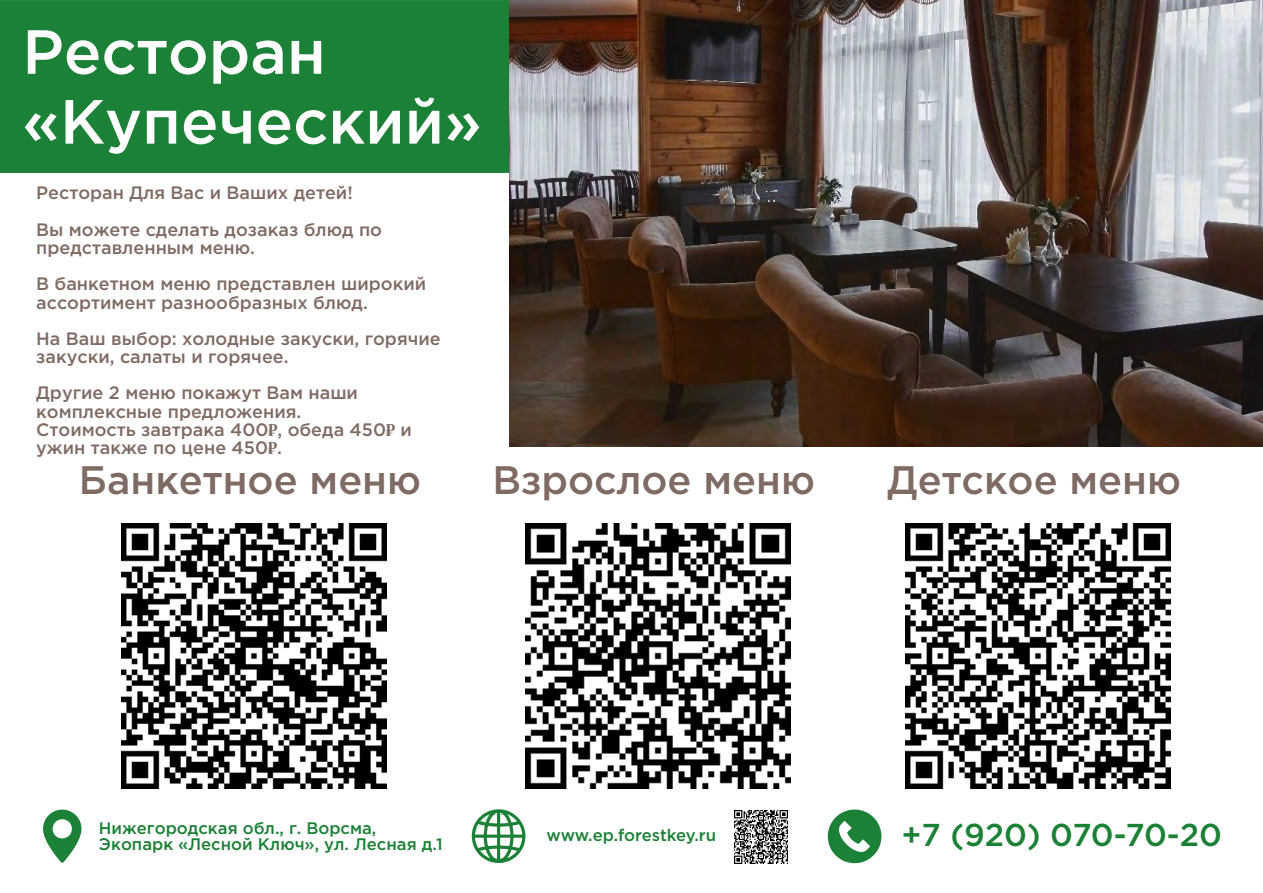
<style>
.page{position:relative;width:1263px;height:893px;background:#fff}
.page>*{position:absolute;margin:0;border:0;box-sizing:border-box;transform-origin:0 0}
.t1{font:500 62.25px/69.8px "Gotham Pro";color:#fff}
.t2{font:500 39.75px "Gotham Pro";color:#806b64}
.t3{font:500 31.65px "Gotham Pro";letter-spacing:-.015em;color:#1b8136}
.t4{font:500 18px/36.3px "Gotham Pro";color:#806b64}
.t5{font:500 16.65px/15.9px "Gotham Pro";color:#1b8136}
.s1{font-family:"Times New Roman";font-weight:700}
</style>
<div class="page">
<div style="left:0;top:0;width:509px;height:173px;background:#1b8136"></div>
<img style="left:509px;top:0;width:754px;height:446px">
<svg style="left:43px;top:810px;width:39px;height:53px"></svg>
<svg style="left:472px;top:809px;width:53px;height:54px"></svg>
<svg style="left:828px;top:810px;width:53px;height:53px"></svg>
<img style="left:734px;top:810px;width:54px;height:54px">
<img style="left:122px;top:523px;width:265px;height:265px">
<img style="left:525px;top:523px;width:265px;height:265px">
<img style="left:906px;top:523px;width:265px;height:265px">
<h1 class="t1" style="left:22px;top:21px;width:461px">Ресторан «Купеческий»</h1>
<p class="t4" style="left:36px;top:176px;width:347px">Ресторан Для Вас и Ваших детей!<br>Вы можете сделать дозаказ блюд по</p>
<p class="t4" style="left:36px;top:231px;width:392px">представленным меню.<br>В банкетном меню представлен широкий</p>
<p class="t4" style="left:36px;top:285px;width:406px">ассортимент разнообразных блюд.<br>На Ваш выбор: холодные закуски, горячие</p>
<p class="t4" style="left:36px;top:340px;width:323px">закуски, салаты и горячее.<br>Другие 2 меню покажут Вам наши</p>
<p class="t4" style="left:36px;top:403px;width:377px;line-height:18.3px">комплексные предложения.<br>Стоимость завтрака 400<span class="s1">₽</span>, обеда 450<span class="s1">₽</span> и ужин также по цене 450<span class="s1">₽</span>.</p>
<h2 class="t2" style="left:79px;top:465px;width:344px">Банкетное меню</h2>
<h2 class="t2" style="left:492px;top:465px;width:324px">Взрослое меню</h2>
<h2 class="t2" style="left:887px;top:465px;width:295px">Детское меню</h2>
<p class="t5" style="left:99px;top:821px;width:345px">Нижегородская обл., г. Ворсма,<br>Экопарк «Лесной Ключ», ул. Лесная д.1</p>
<p class="t5" style="left:546px;top:828px;width:171px">www.ep.forestkey.ru</p>
<h3 class="t3" style="left:901px;top:823px;width:322px">+7 (920) 070-70-20</h3>
</div>
